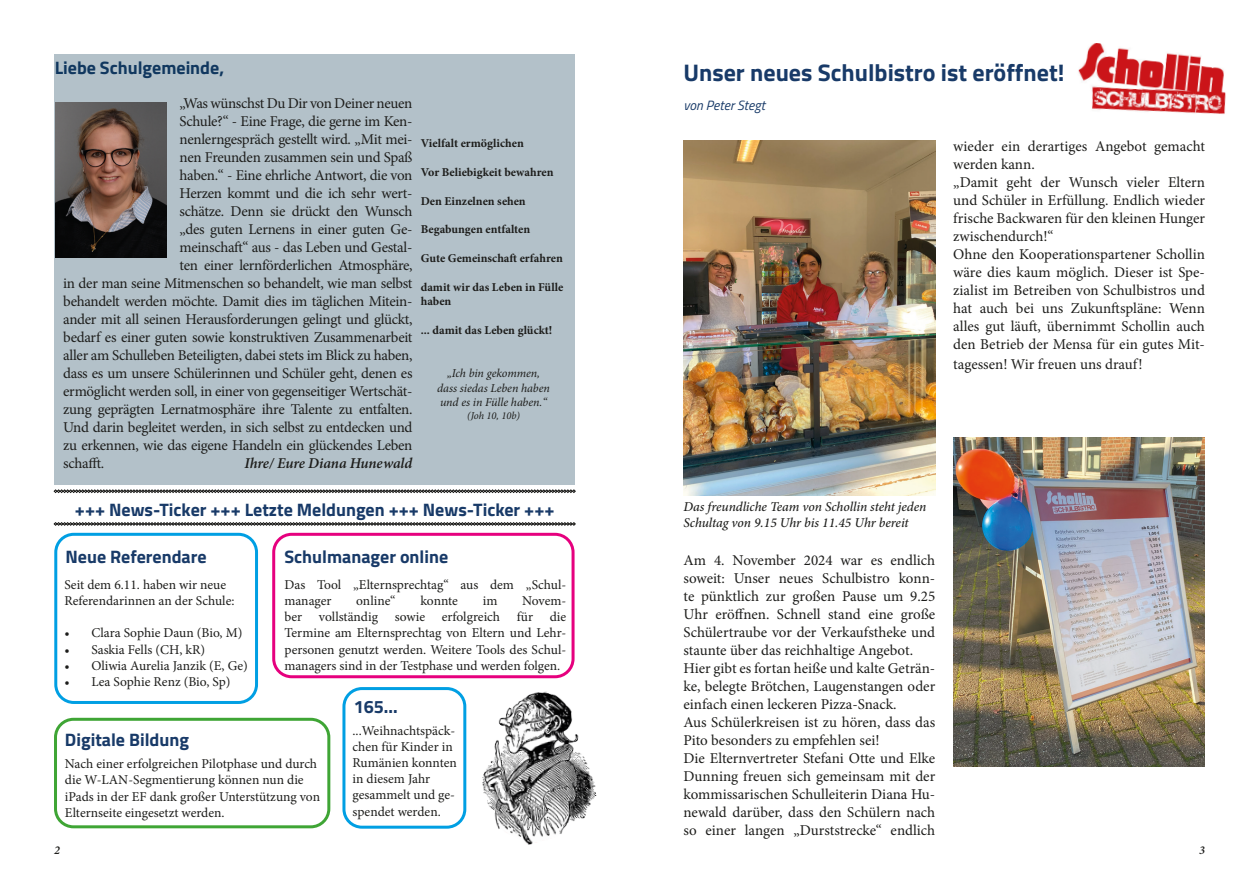
<style>
.page{position:relative;width:1259px;height:893px;background:#fff}
.page>*{position:absolute;margin:0;border:0;box-sizing:border-box;transform-origin:0 0}
.t1{font:700 24px "Titillium Web";color:#183a68}
.t2{font:700 18px "Titillium Web";color:#183a68}
.t3{font:15px/18px "Minion Pro";letter-spacing:-.02em;color:#1d1d1b;text-align:justify}
.t4{font:15px/18px "Minion Pro";color:#1d1d1b}
.t5{font:italic 600 15px "Minion Pro";letter-spacing:-.01em;color:#1d1d1b}
.t6{font:13.5px/16.2px "Minion Pro";color:#1d1d1b}
.t7{font:italic 500 13.5px/16.2px "Minion Pro";letter-spacing:-.005em;color:#1d1d1b}
.t8{font:italic 13.5px "Titillium Web";color:#183a68}
.t9{font:700 12px/14.4px "Minion Pro";color:#1d1d1b}
.t10{font:italic 12px/14.4px "Minion Pro";letter-spacing:-.005em;color:#1d1d1b;text-align:center}
.t11{font:italic 600 12px "Minion Pro";color:#1d1d1b}
.t12{font:italic 10.5px "Minion Pro";color:#1d1d1b}
</style>
<div class="page">
<div style="left:54px;top:54px;width:520px;height:430px;background:#b3c1c9"></div>
<img style="left:55px;top:103px;width:112px;height:154px">
<div style="left:54px;top:533px;width:204px;height:171px;border:3px solid #009fe3;border-radius:18px"></div>
<div style="left:272px;top:533px;width:302px;height:145px;border:3px solid #e6007e;border-radius:18px"></div>
<svg style="left:54px;top:489px;width:521px;height:4px;background:#757573"></svg>
<svg style="left:54px;top:522px;width:521px;height:4px;background:#727271"></svg>
<img style="left:683px;top:140px;width:252px;height:356px">
<img style="left:1078px;top:43px;width:148px;height:71px">
<img style="left:953px;top:438px;width:252px;height:328px">
<img style="left:482px;top:691px;width:115px;height:154px">
<div style="left:54px;top:718px;width:276px;height:110px;border:3px solid #3fa535;border-radius:18px"></div>
<div style="left:342px;top:687px;width:124px;height:142px;border:3px solid #009fe3;border-radius:18px"></div>
<p class="t2" style="left:55px;top:54px;width:171px">Liebe Schulgemeinde,</p>
<p class="t3" style="left:180px;top:94px;width:234px">„Was wünschst Du Dir von Deiner neuen</p>
<p class="t3" style="left:180px;top:112px;width:234px">Schule?“ - Eine Frage, die gerne im Ken-</p>
<p class="t3" style="left:180px;top:130px;width:234px">nenlerngespräch gestellt wird. „Mit mei-</p>
<p class="t3" style="left:180px;top:148px;width:234px">nen Freunden zusammen sein und Spaß</p>
<p class="t3" style="left:180px;top:166px;width:234px">haben.“ - Eine ehrliche Antwort, die von</p>
<p class="t3" style="left:180px;top:184px;width:234px">Herzen kommt und die ich sehr wert-</p>
<p class="t3" style="left:180px;top:202px;width:234px">schätze. Denn sie drückt den Wunsch</p>
<p class="t3" style="left:180px;top:220px;width:234px">„des guten Lernens in einer guten Ge-</p>
<p class="t3" style="left:180px;top:238px;width:234px">meinschaft“ aus - das Leben und Gestal-</p>
<p class="t3" style="left:180px;top:256px;width:234px">ten einer lernförderlichen Atmosphäre,</p>
<p class="t3" style="left:63px;top:274px;width:351px">in der man seine Mitmenschen so behandelt, wie man selbst</p>
<p class="t3" style="left:63px;top:292px;width:351px">behandelt werden möchte. Damit dies im täglichen Mitein-</p>
<p class="t3" style="left:63px;top:310px;width:351px">ander mit all seinen Herausforderungen gelingt und glückt,</p>
<p class="t3" style="left:63px;top:328px;width:351px">bedarf es einer guten sowie konstruktiven Zusammenarbeit</p>
<p class="t3" style="left:63px;top:346px;width:351px">aller am Schulleben Beteiligten, dabei stets im Blick zu haben,</p>
<p class="t3" style="left:63px;top:364px;width:351px">dass es um unsere Schülerinnen und Schüler geht, denen es</p>
<p class="t3" style="left:63px;top:382px;width:351px">ermöglicht werden soll, in einer von gegenseitiger Wertschät-</p>
<p class="t3" style="left:63px;top:400px;width:351px">zung geprägten Lernatmosphäre ihre Talente zu entfalten.</p>
<p class="t3" style="left:63px;top:418px;width:351px">Und darin begleitet werden, in sich selbst zu entdecken und</p>
<p class="t3" style="left:63px;top:436px;width:351px">zu erkennen, wie das eigene Handeln ein glückendes Leben</p>
<p class="t3" style="left:63px;top:454px;width:42px">schafft.</p>
<p class="t5" style="left:244px;top:452px;width:169px">Ihre/ Eure Diana Hunewald</p>
<p class="t9" style="left:421px;top:136px;width:104px">Vielfalt ermöglichen</p>
<p class="t9" style="left:421px;top:165px;width:134px">Vor Beliebigkeit bewahren</p>
<p class="t9" style="left:421px;top:193px;width:106px">Den Einzelnen sehen</p>
<p class="t9" style="left:421px;top:222px;width:111px">Begabungen entfalten</p>
<p class="t9" style="left:421px;top:251px;width:143px">Gute Gemeinschaft erfahren</p>
<p class="t9" style="left:421px;top:280px;width:144px">damit wir das Leben in Fülle haben</p>
<p class="t9" style="left:421px;top:323px;width:133px">... damit das Leben glückt!</p>
<p class="t10" style="left:437px;top:366px;width:114px">„Ich bin gekommen, dass siedas Leben haben und es in Fülle haben.“</p>
<p class="t12" style="left:467px;top:408px;width:54px">(Joh 10, 10b)</p>
<p class="t1" style="left:683px;top:54px;width:382px">Unser neues Schulbistro ist eröffnet!</p>
<p class="t8" style="left:683px;top:95px;width:83px">von Peter Stegt</p>
<p class="t4" style="left:953px;top:138px;width:253px">wieder ein derartiges Angebot gemacht werden kann.</p>
<p class="t3" style="left:953px;top:174px;width:253px">„Damit geht der Wunsch vieler Eltern und Schüler in Erfüllung. Endlich wieder frische Backwaren für den kleinen Hunger zwischendurch!“</p>
<p class="t3" style="left:953px;top:246px;width:253px">Ohne den Kooperationspartener Schollin wäre dies kaum möglich. Dieser ist Spe&shy;zialist im Betreiben von Schulbistros und hat auch bei uns Zukunftspläne: Wenn alles gut läuft, übernimmt Schollin auch den Betrieb der Mensa für ein gutes Mit-</p>
<p class="t4" style="left:953px;top:355px;width:191px">tagessen! Wir freuen uns drauf!</p>
<p class="t2" style="left:75px;top:496px;width:481px">+++ News-Ticker +++ Letzte Meldungen +++ News-Ticker +++</p>
<p class="t7" style="left:683px;top:498px;width:244px">Das freundliche Team von Schollin steht jeden<br>Schultag von 9.15 Uhr bis 11.45 Uhr bereit</p>
<p class="t2" style="left:66px;top:543px;width:143px">Neue Referendare</p>
<p class="t6" style="left:64px;top:576px;width:172px">Seit dem 6.11. haben wir neue<br>Referendarinnen an der Schule:</p>
<p class="t6" style="left:64px;top:625px;width:179px">• Clara Sophie Daun (Bio, M)</p>
<p class="t6" style="left:64px;top:641px;width:142px">• Saskia Fells (CH, kR)</p>
<p class="t6" style="left:64px;top:657px;width:185px">• Oliwia Aurelia Janzik (E, Ge)</p>
<p class="t6" style="left:64px;top:674px;width:168px">• Lea Sophie Renz (Bio, Sp)</p>
<p class="t2" style="left:284px;top:543px;width:165px">Schulmanager online</p>
<p class="t6" style="left:284px;top:576px;width:283px">Das Tool „Elternsprechtag“ aus dem „Schul&shy;manager</p>
<p class="t6" style="left:356px;top:593px;width:41px">online“</p>
<p class="t6" style="left:420px;top:593px;width:39px">konnte</p>
<p class="t6" style="left:483px;top:593px;width:16px">im</p>
<p class="t6" style="left:284px;top:593px;width:283px;text-align:justify;text-indent:238px">Novem&shy;ber vollständig sowie erfolgreich für die Termine am Elternsprechtag von Eltern und Lehr&shy;personen genutzt werden. Weitere Tools des Schul&shy;managers sind in der Testphase und werden folgen.</p>
<p class="t2" style="left:65px;top:725px;width:126px">Digitale Bildung</p>
<p class="t6" style="left:65px;top:756px;width:257px">Nach einer erfolgreichen Pilotphase und durch die W-LAN-Segmentierung können nun die iPads in der EF dank großer Unterstützung von Elternseite eingesetzt werden.</p>
<p class="t2" style="left:354px;top:693px;width:46px">165...</p>
<p class="t6" style="left:352px;top:722px;width:106px">...Weihnachtspäck&shy;chen für Kinder in<br>Rumänien konnten in diesem Jahr gesammelt und ge&shy;spendet werden.</p>
<p class="t3" style="left:683px;top:551px;width:253px">Am 4. November 2024 war es endlich soweit: Unser neues Schulbistro konn&shy;te pünktlich zur großen Pause um 9.25<br>Uhr eröffnen. Schnell stand eine große Schülertraube vor der Verkaufstheke und staunte über das reichhaltige Angebot.</p>
<p class="t3" style="left:683px;top:659px;width:253px">Hier gibt es fortan heiße und kalte Geträn&shy;ke, belegte Brötchen, Laugenstangen oder einfach einen leckeren Pizza-Snack.</p>
<p class="t3" style="left:683px;top:713px;width:253px">Aus Schülerkreisen ist zu hören, dass das<br>Pito besonders zu empfehlen sei!</p>
<p class="t3" style="left:683px;top:749px;width:253px">Die Elternvertreter Stefani Otte und Elke Dunning freuen sich gemeinsam mit der kommissarischen Schulleiterin Diana Hu&shy;newald darüber, dass den Schülern nach so einer langen „Durststrecke“ endlich</p>
<p class="t11" style="left:54px;top:842px;width:7px">2</p>
<p class="t11" style="left:1199px;top:842px;width:7px">3</p>
</div>
